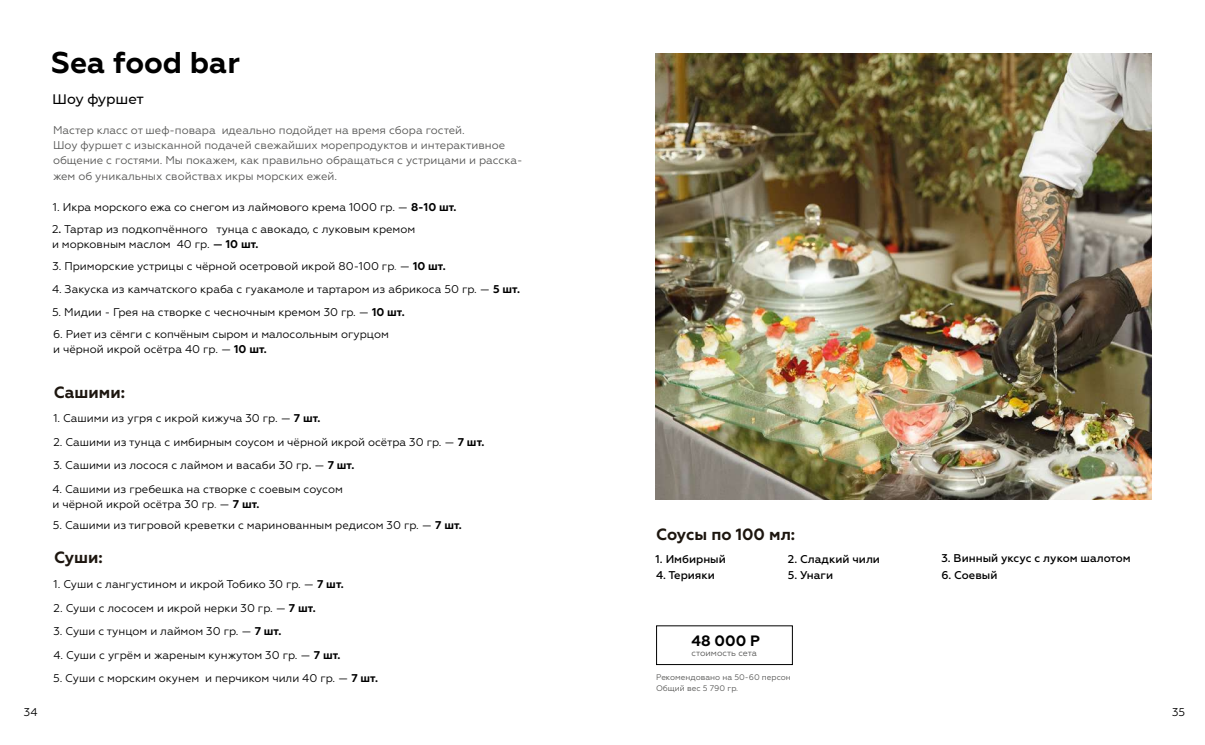
<style>
.page{position:relative;width:1205px;height:745px;background:#fff}
.page>*{position:absolute;margin:0;border:0;box-sizing:border-box;transform-origin:0 0}
.t1{font:700 30px "Geometria";color:#000}
.t2{font:700 16.25px "Geometria";color:#1d160f}
.t3{font:700 15px "Geometria";color:#000}
.t4{font:500 13.75px "Montserrat";color:#000}
.t5{font:11.25px/15px "Geometria";color:#000}
.t6{font:11.25px/15px "Geometria";color:#575756}
.t7{font:500 11.25px "Geometria";color:#000}
.t8{font:8.75px "Geometria";color:#575756}
.t9{font:8.12px/11.2px "Geometria";color:#575756}
.s1{font-weight:700}
.s2{font-weight:500}
.s3{color:#575756}
</style>
<div class="page">
<img style="left:656px;top:53px;width:496px;height:446px">
<h1 class="t1" style="left:51px;top:45px;width:190px">Sea food bar</h1>
<p class="t4" style="left:52px;top:89px;width:93px">Шоу фуршет</p>
<p class="t6" style="left:53px;top:123px;width:471px">Мастер класс от шеф-повара идеально подойдет на время сбора гостей.<br>Шоу фуршет с изысканной подачей свежайших морепродуктов и интерактивное общение с гостями. Мы покажем, как правильно обращаться с устрицами и расска&shy;жем об уникальных свойствах икры морских ежей.</p>
<p class="t5" style="left:53px;top:199px;width:405px">1. Икра морского ежа со снегом из лаймового крема 1000 гр. — <span class="s1">8-10 шт.</span></p>
<p class="t5" style="left:52px;top:222px;width:365px">2<span class="s2">.</span> Тартар из подкопчённого тунца с авокадо, с луковым кремом и морковным маслом 40 гр. <span class="s2">—</span> <span class="s1">10 шт.</span></p>
<p class="t5" style="left:52px;top:258px;width:395px">3. Приморские устрицы с чёрной осетровой икрой 80-100 гр<span class="s3">.</span> — <span class="s1">10 шт.</span></p>
<p class="t5" style="left:52px;top:282px;width:469px">4. Закуска из камчатского краба с гуакамоле и тартаром из абрикоса 50 гр. — <span class="s1">5 шт.</span></p>
<p class="t5" style="left:52px;top:304px;width:354px">5. Мидии - Грея на створке с чесночным кремом 30 гр. — <span class="s1">10 шт.</span></p>
<p class="t5" style="left:53px;top:327px;width:337px">6. Риет из сёмги с копчёным сыром и малосольным огурцом и чёрной икрой осётра 40 гр. — <span class="s1">10 шт.</span></p>
<h2 class="t2" style="left:54px;top:382px;width:73px">Сашими:</h2>
<p class="t5" style="left:53px;top:410px;width:269px">1. Сашими из угря с икрой кижуча 30 гр. — <span class="s1">7 шт.</span></p>
<p class="t5" style="left:53px;top:434px;width:432px">2. Сашими из тунца с имбирным соусом и чёрной икрой осётра 30 гр. — <span class="s1">7 шт.</span></p>
<p class="t5" style="left:53px;top:457px;width:302px">3. Сашими из лосося с лаймом и васаби 30 гр<span class="s2">.</span> — <span class="s1">7 шт.</span></p>
<p class="t5" style="left:52px;top:481px;width:292px">4. Сашими из гребешка на створке с соевым соусом и чёрной икрой осётра 30 гр<span class="s3">.</span> — <span class="s1">7 шт.</span></p>
<p class="t5" style="left:53px;top:517px;width:410px">5. Сашими из тигровой креветки с маринованным редисом 30 гр. — <span class="s1">7 шт.</span></p>
<h2 class="t2" style="left:54px;top:547px;width:50px">Суши:</h2>
<p class="t5" style="left:54px;top:576px;width:292px">1. Суши с лангустином и икрой Тобико 30 гр. — <span class="s1">7 шт.</span></p>
<p class="t5" style="left:54px;top:599px;width:263px">2. Суши с лососем и икрой нерки 30 гр. — <span class="s1">7 шт.</span></p>
<p class="t5" style="left:54px;top:623px;width:229px">3. Суши с тунцом и лаймом 30 гр. — <span class="s1">7 шт.</span></p>
<p class="t5" style="left:54px;top:646px;width:288px">4. Суши с угрём и жареным кунжутом 30 гр. — <span class="s1">7 шт.</span></p>
<p class="t5" style="left:53px;top:670px;width:326px">5. Суши с морским окунем и перчиком чили 40 гр. — <span class="s1">7 шт.</span></p>
<h2 class="t2" style="left:656px;top:524px;width:141px">Соусы по 100 мл:</h2>
<p class="t7" style="left:788px;top:552px;width:94px">2. Сладкий чили</p>
<p class="t7" style="left:941px;top:551px;width:191px">3. Винный уксус с луком шалотом</p>
<p class="t7" style="left:656px;top:552px;width:72px">1. Имбирный</p>
<p class="t7" style="left:656px;top:568px;width:60px">4. Терияки</p>
<p class="t7" style="left:788px;top:568px;width:47px">5. Унаги</p>
<p class="t7" style="left:941px;top:568px;width:57px">6. Соевый</p>
<h3 class="t3" style="left:691px;top:631px;width:70px">48 000 Р</h3>
<p class="t8" style="left:691px;top:647px;width:67px">стоимость сета</p>
<p class="t9" style="left:656px;top:670px;width:136px">Рекомендовано на 50-60 персон<br>Общий вес 5 790 гр.</p>
<p class="t5" style="left:24px;top:704px;width:15px">34</p>
<p class="t5" style="left:1172px;top:704px;width:15px">35</p>
</div>
